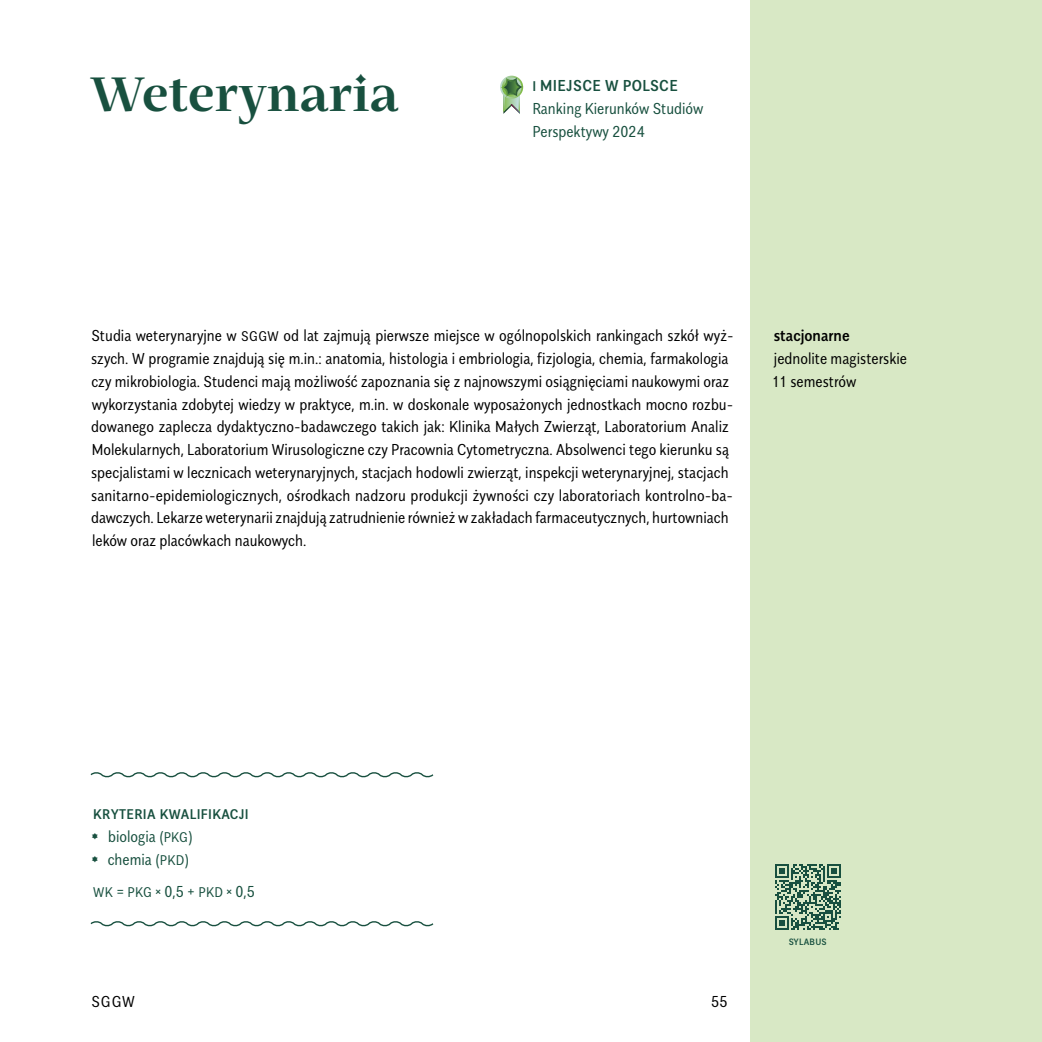
<style>
.page{position:relative;width:1042px;height:1042px;background:#fff}
.page>*{position:absolute;margin:0;border:0;box-sizing:border-box;transform-origin:0 0}
.t1{font:700 47.25px "SGGW Mastro";color:#18503f}
.t2{font:300 15.75px/22.8px "SGGW Sans Condensed";color:#000}
.t3{font:300 15.75px/22.8px "SGGW Sans Condensed";color:#18503f}
.t4{font:500 15.75px "SGGW Sans Condensed";color:#000}
.t5{font:500 14px "SGGW Sans Condensed";letter-spacing:.025em;color:#18503f}
.t6{font:500 9.1px "SGGW Sans Condensed";letter-spacing:.025em;color:#18503f}
.s1{font-weight:500;font-size:14px}
.s2{font-weight:500}
.s3{font-size:14px}
.s4{font-family:"SGGW Mastro";font-weight:400}
</style>
<div class="page">
<div style="left:751px;top:0;width:291px;height:1042px;background:#d8e8c5"></div>
<svg style="left:500px;top:76px;width:23px;height:38px"></svg>
<svg style="left:775px;top:864px;width:66px;height:66px"></svg>
<svg style="left:90px;top:772px;width:344px;height:6px"></svg>
<svg style="left:90px;top:921px;width:344px;height:6px"></svg>
<h1 class="t1" style="left:91px;top:56px;width:309px">Weterynaria</h1>
<p class="t3" style="left:532px;top:73px;width:172px"><span class="s1">I</span> <span class="s2">MIEJSCE W POLSCE<br></span>Ranking Kierunków Studiów<br>Perspektywy 2024</p>
<p class="t2" style="left:91px;top:323px;width:644px">Studia weterynaryjne w <span class="s3">SGGW</span> od lat zajmują pierwsze miejsce w ogólnopolskich rankingach szkół wyż&shy;szych. W programie znajdują się m.in.: anatomia, histologia i embriologia, fizjologia, chemia, farmakologia czy mikrobiologia. Studenci mają możliwość zapoznania się z najnowszymi osiągnięciami naukowymi oraz wykorzystania zdobytej wiedzy w praktyce, m.in. w doskonale wyposażonych jednostkach mocno rozbu&shy;dowanego zaplecza dydaktyczno-badawczego takich jak: Klinika Małych Zwierząt, Laboratorium Analiz Molekularnych, Laboratorium Wirusologiczne czy Pracownia Cytometryczna. Absolwenci tego kierunku są specjalistami w lecznicach weterynaryjnych, stacjach hodowli zwierząt, inspekcji weterynaryjnej, stacjach sanitarno-epidemiologicznych, ośrodkach nadzoru produkcji żywności czy laboratoriach kontrolno-ba&shy;dawczych. Lekarze weterynarii znajdują zatrudnienie również w zakładach farmaceutycznych, hurtowniach leków oraz placówkach naukowych.</p>
<p class="t4" style="left:774px;top:323px;width:77px">stacjonarne</p>
<p class="t2" style="left:772px;top:346px;width:136px">jednolite magisterskie<br>11 semestrów</p>
<p class="t5" style="left:93px;top:803px;width:157px">KRYTERIA KWALIFIKACJI</p>
<p class="t3" style="left:90px;top:824px;width:104px"><span class="s4">•</span> biologia (<span class="s3">PKG</span>)</p>
<p class="t3" style="left:90px;top:841px;width:166px;line-height:32.7px"><span class="s4">•</span> chemia (<span class="s3">PKD</span>)<br><span class="s3">WK</span> = <span class="s3">PKG</span> × 0,5 + <span class="s3">PKD</span> × 0,5</p>
<p class="t2" style="left:92px;top:988px;width:45px">SGGW</p>
<p class="t2" style="left:711px;top:988px;width:18px">55</p>
<p class="t6" style="left:789px;top:934px;width:40px">SYLABUS</p>
</div>
